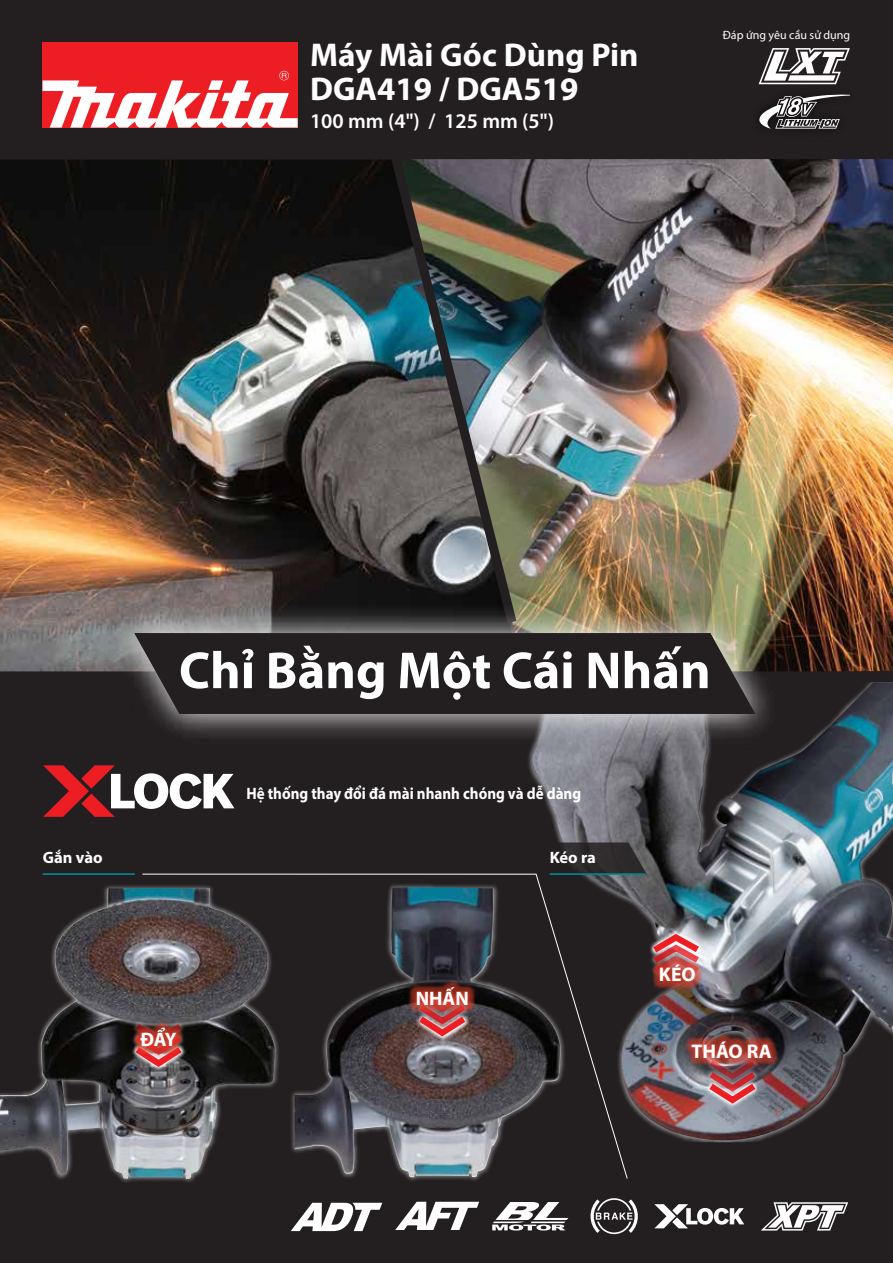
<style>
.page{position:relative;width:893px;height:1263px;background:#fff}
.page>*{position:absolute;margin:0;border:0;box-sizing:border-box;transform-origin:0 0}
.t1{font:700 52.5px "Myriad Pro";color:#fff}
.t2{font:700 33px "Myriad Pro";color:#fff}
.t3{font:600 21px "Myriad Pro";color:#fff}
.t4{font:700 19.8px "Myriad Pro";color:#fff}
.t5{font:700 19.5px "Myriad Pro";color:#fff}
.t6{font:700 16.5px "Myriad Pro";color:#fff;scale:.91 1}
.t7{font:700 16.5px "Myriad Pro";color:#fff}
.t8{font:12px "Myriad Pro";color:#fff}
</style>
<div class="page">
<div style="left:0;top:0;width:893px;height:979px;background:#231f20"></div>
<div style="left:0;top:972px;width:893px;height:291px;background:#231f20"></div>
<svg style="left:142px;top:873px;width:486px;height:306px"></svg>
<img style="left:525px;top:159px;width:368px;height:512px">
<img style="left:0;top:159px;width:525px;height:512px">
<img style="left:531px;top:682px;width:362px;height:476px">
<img style="left:382px;top:159px;width:141px;height:436px">
<svg style="left:541px;top:842px;width:106px;height:33px"></svg>
<svg style="left:590px;top:1198px;width:48px;height:36px"></svg>
<img style="left:105px;top:882px;width:237px;height:321px">
<img style="left:0;top:888px;width:217px;height:291px">
<img style="left:288px;top:881px;width:335px;height:312px">
<img style="left:294px;top:887px;width:265px;height:290px">
<img style="left:96px;top:595px;width:698px;height:157px">
<svg style="left:134px;top:633px;width:621px;height:81px"></svg>
<hr style="left:43px;top:873px;width:92px;height:2px;background:#00909e">
<hr style="left:550px;top:873px;width:96px;height:2px;background:#00909e">
<svg style="left:492px;top:1202px;width:76px;height:28px"></svg>
<svg style="left:654px;top:1204px;width:90px;height:24px"></svg>
<svg style="left:761px;top:1202px;width:87px;height:28px"></svg>
<div style="left:43px;top:43px;width:255px;height:85px;background:#ed1d24"></div>
<svg style="left:43px;top:71px;width:255px;height:57px"></svg>
<img style="left:758px;top:83px;width:78px;height:2px">
<svg style="left:759px;top:94px;width:91px;height:35px"></svg>
<svg style="left:43px;top:765px;width:191px;height:52px"></svg>
<svg style="left:759px;top:48px;width:91px;height:36px"></svg>
<svg style="left:395px;top:1202px;width:84px;height:28px"></svg>
<svg style="left:291px;top:1203px;width:91px;height:28px"></svg>
<img style="left:703px;top:1107px;width:59px;height:3px">
<svg style="left:703px;top:1069px;width:59px;height:38px;background:#a97079"></svg>
<img style="left:413px;top:1040px;width:59px;height:3px">
<svg style="left:413px;top:1016px;width:59px;height:24px"></svg>
<img style="left:129px;top:1070px;width:59px;height:4px">
<img style="left:129px;top:1017px;width:59px;height:1px">
<svg style="left:129px;top:1018px;width:59px;height:52px"></svg>
<img style="left:647px;top:927px;width:58px;height:3px">
<svg style="left:647px;top:930px;width:59px;height:49px;background:#b3797d"></svg>
<img style="left:132px;top:1019px;width:54px;height:37px">
<img style="left:134px;top:1021px;width:49px;height:37px">
<img style="left:407px;top:978px;width:70px;height:36px">
<img style="left:409px;top:980px;width:67px;height:36px">
<img style="left:683px;top:1032px;width:97px;height:35px">
<img style="left:685px;top:1034px;width:93px;height:35px">
<img style="left:651px;top:956px;width:54px;height:35px">
<img style="left:652px;top:958px;width:50px;height:35px">
<h2 class="t2" style="left:310px;top:33px;width:330px">Máy Mài Góc Dùng Pin</h2>
<h2 class="t2" style="left:310px;top:67px;width:270px">DGA419 / DGA519</h2>
<p class="t3" style="left:310px;top:107px;width:245px">100 mm (4") / 125 mm (5")</p>
<p class="t8" style="left:723px;top:27px;width:129px">Đáp ứng yêu cầu sử dụng</p>
<h1 class="t1" style="left:179px;top:636px;width:533px">Chỉ Bằng Một Cái Nhấn</h1>
<p class="t6" style="left:246px;top:782px;width:369px">Hệ thống thay đổi đá mài nhanh chóng và dễ dàng</p>
<p class="t7" style="left:43px;top:846px;width:61px">Gắn vào</p>
<p class="t7" style="left:550px;top:846px;width:48px">Kéo ra</p>
<p class="t5" style="left:416px;top:985px;width:55px">NHẤN</p>
<p class="t4" style="left:659px;top:962px;width:38px">KÉO</p>
<p class="t5" style="left:140px;top:1027px;width:38px">ĐẨY</p>
<p class="t4" style="left:692px;top:1038px;width:82px">THÁO RA</p>
</div>
